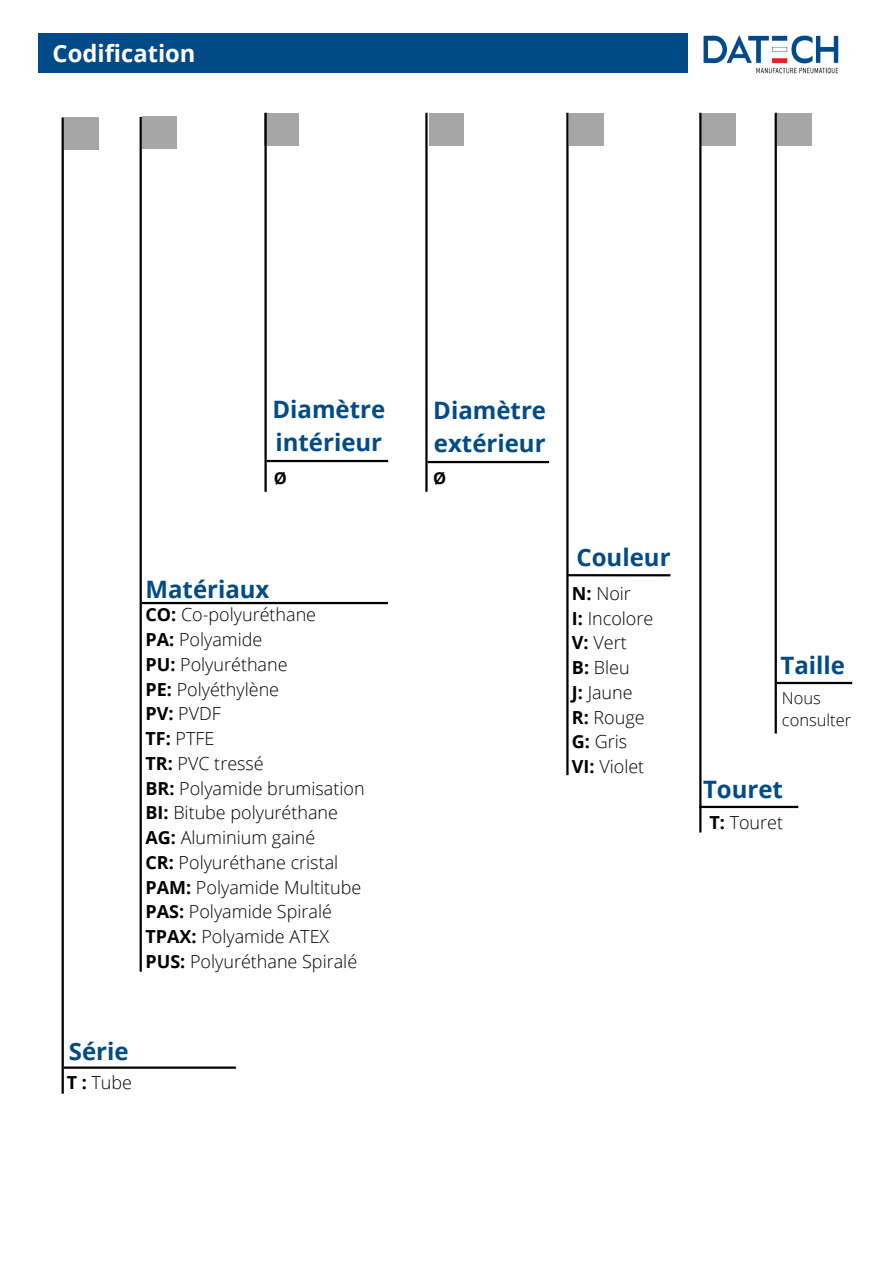
<style>
.page{position:relative;width:893px;height:1264px;background:#fff}
.page>*{position:absolute;margin:0;border:0;box-sizing:border-box;transform-origin:0 0}
.t1{font:700 24px/32.5px "Open Sans";color:#004b87}
.t2{font:700 23.7px "Open Sans";color:#fff}
.t3{font:300 18px/24.8px "Open Sans";color:#000}
.t4{font:300 16.5px/22.5px "Open Sans";color:#000}
.t5{font:700 16.5px "Open Sans";color:#000}
.s1{font-weight:700}
</style>
<div class="page">
<div style="left:64px;top:117px;width:35px;height:33px;background:#a6a6a6"></div>
<div style="left:142px;top:116px;width:35px;height:33px;background:#a6a6a6"></div>
<div style="left:264px;top:113px;width:35px;height:32px;background:#a6a6a6"></div>
<hr style="left:62px;top:117px;width:2px;height:976px;background:#000">
<hr style="left:64px;top:1066px;width:172px;height:2px;background:#000">
<hr style="left:140px;top:117px;width:2px;height:854px;background:#000">
<hr style="left:142px;top:602px;width:246px;height:2px;background:#000">
<hr style="left:264px;top:113px;width:3px;height:379px;background:#000">
<hr style="left:267px;top:460px;width:121px;height:2px;background:#000">
<div style="left:701px;top:113px;width:35px;height:32px;background:#a6a6a6"></div>
<div style="left:568px;top:113px;width:35px;height:32px;background:#a6a6a6"></div>
<hr style="left:566px;top:113px;width:2px;height:662px;background:#000">
<hr style="left:699px;top:113px;width:2px;height:719px;background:#000">
<hr style="left:568px;top:574px;width:102px;height:2px;background:#000">
<hr style="left:699px;top:805px;width:99px;height:3px;background:#000">
<div style="left:38px;top:33px;width:649px;height:40px;background:#004b87"></div>
<img style="left:703px;top:35px;width:136px;height:39px">
<div style="left:428px;top:113px;width:35px;height:32px;background:#a6a6a6"></div>
<hr style="left:427px;top:461px;width:122px;height:2px;background:#000">
<hr style="left:425px;top:113px;width:2px;height:379px;background:#000">
<hr style="left:776px;top:682px;width:76px;height:2px;background:#000">
<hr style="left:774px;top:113px;width:2px;height:620px;background:#000">
<div style="left:776px;top:113px;width:35px;height:32px;background:#a6a6a6"></div>
<h2 class="t2" style="left:53px;top:36px;width:144px">Codification</h2>
<h1 class="t1" style="left:272px;top:393px;width:114px">Diamètre intérieur</h1>
<p class="t5" style="left:274px;top:466px;width:15px">Ø</p>
<h1 class="t1" style="left:145px;top:572px;width:125px">Matériaux</h1>
<p class="t3" style="left:145px;top:602px;width:221px"><span class="s1">CO:</span> Co-polyuréthane<br><span class="s1">PA:</span> Polyamide<br><span class="s1">PU:</span> Polyuréthane<br><span class="s1">PE:</span> Polyéthylène<br><span class="s1">PV:</span> PVDF<br><span class="s1">TF:</span> PTFE<br><span class="s1">TR:</span> PVC tressé<br><span class="s1">BR:</span> Polyamide brumisation<br><span class="s1">BI:</span> Bitube polyuréthane<br><span class="s1">AG:</span> Aluminium gainé<br><span class="s1">CR:</span> Polyuréthane cristal<br><span class="s1">PAM:</span> Polyamide Multitube<br><span class="s1">PAS:</span> Polyamide Spiralé<br><span class="s1">TPAX:</span> Polyamide ATEX<br><span class="s1">PUS:</span> Polyuréthane Spiralé</p>
<h1 class="t1" style="left:69px;top:1034px;width:61px">Série</h1>
<p class="t3" style="left:67px;top:1070px;width:67px"><span class="s1">T :</span> Tube</p>
<h1 class="t1" style="left:433px;top:394px;width:114px">Diamètre extérieur</h1>
<p class="t5" style="left:433px;top:466px;width:15px">Ø</p>
<h1 class="t1" style="left:576px;top:541px;width:95px">Couleur</h1>
<p class="t3" style="left:572px;top:580px;width:83px"><span class="s1">N:</span> Noir<br><span class="s1">I:</span> Incolore<br><span class="s1">V:</span> Vert<br><span class="s1">B:</span> Bleu<br><span class="s1">J:</span> Jaune<br><span class="s1">R:</span> Rouge<br><span class="s1">G:</span> Gris<br><span class="s1">VI:</span> Violet</p>
<h1 class="t1" style="left:780px;top:648px;width:66px">Taille</h1>
<p class="t4" style="left:781px;top:686px;width:71px">Nous consulter</p>
<h1 class="t1" style="left:703px;top:772px;width:81px">Touret</h1>
<p class="t3" style="left:709px;top:809px;width:75px"><span class="s1">T:</span> Touret</p>
</div>
